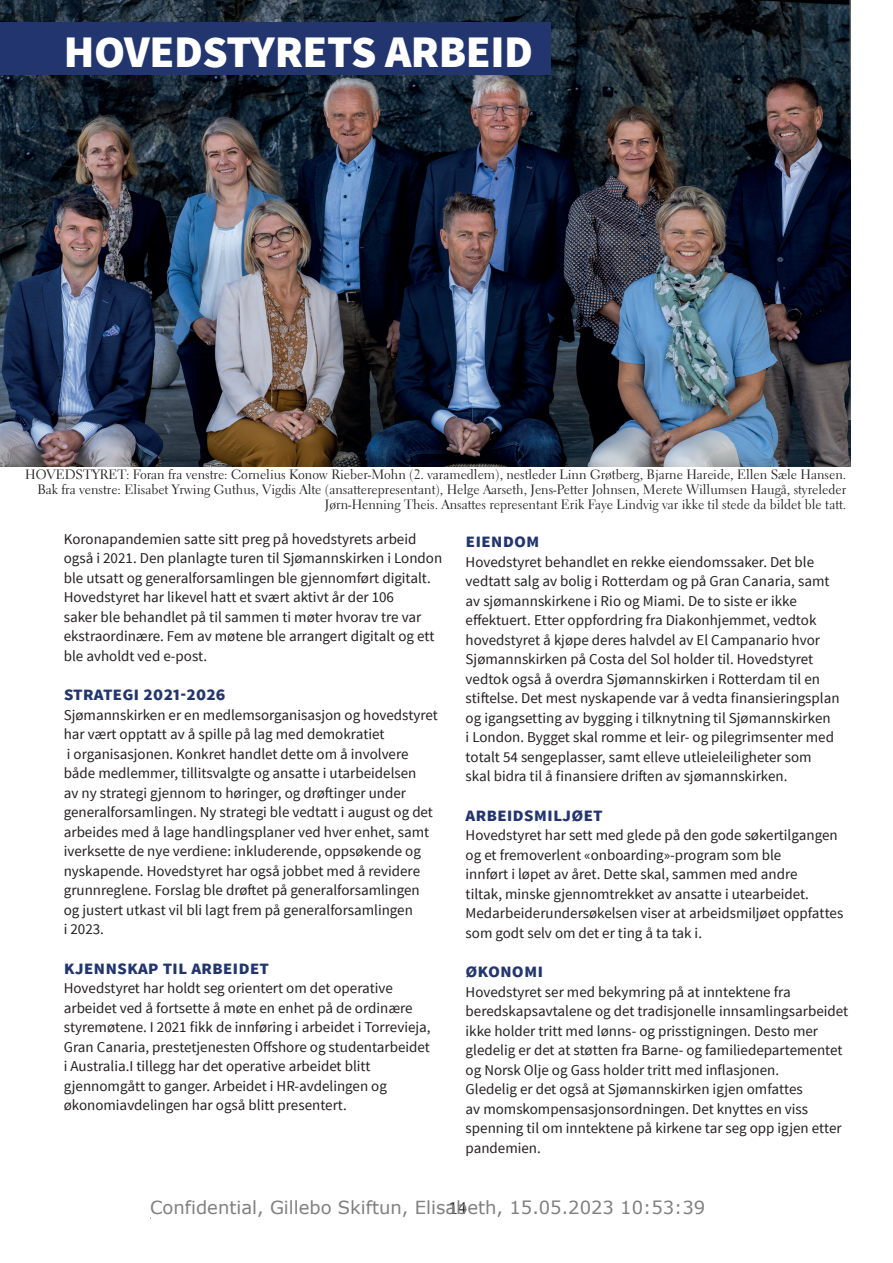
<style>
.page{position:relative;width:893px;height:1263px;background:#fff}
.page>*{position:absolute;margin:0;border:0;box-sizing:border-box;transform-origin:0 0}
.t1{font:900 45px "Source Sans Pro";letter-spacing:-.01em;color:#fff}
.t2{font:700 19.5px "Source Sans Pro";color:#22356f}
.t3{font:18px "Verdana";color:#808080}
.t4{font:18px "Source Serif Pro";color:#231f20}
.t5{font:15px/19.5px "Source Sans Pro";color:#231f20}
.t6{font:13.5px/15px "Electra LT Std";color:#231f20;text-align:right}
</style>
<div class="page">
<img style="left:0;top:0;width:850px;height:466px">
<div style="left:0;top:22px;width:551px;height:52px;background:#22356f"></div>
<h1 class="t1" style="left:64px;top:22px;width:471px">HOVEDSTYRETS ARBEID</h1>
<p class="t6" style="left:25px;top:467px;width:822px">HOVEDSTYRET: Foran fra venstre: Cornelius Konow Rieber-Mohn (2. varamedlem), nestleder Linn Grøtberg, Bjarne Hareide, Ellen Sæle Hansen.<br>Bak fra venstre: Elisabet Yrwing Guthus, Vigdis Alte (ansatterepresentant), Helge Aarseth, Jens-Petter Johnsen, Merete Willumsen Haugå, styreleder<br>Jørn-Henning Theis. Ansattes representant Erik Faye Lindvig var ikke til stede da bildet ble tatt.</p>
<p class="t5" style="left:64px;top:529px;width:380px">Koronapandemien satte sitt preg på hovedstyrets arbeid også i 2021. Den planlagte turen til Sjømannskirken i London ble utsatt og generalforsamlingen ble gjennomført digitalt.<br>Hovedstyret har likevel hatt et svært aktivt år der 106<br>saker ble behandlet på til sammen ti møter hvorav tre var ekstraordinære. Fem av møtene ble arrangert digitalt og ett ble avholdt ved e-post.</p>
<h2 class="t2" style="left:64px;top:681px;width:163px">strategi 2021-2026</h2>
<p class="t5" style="left:64px;top:705px;width:376px">Sjømannskirken er en medlemsorganisasjon og hovedstyret har vært opptatt av å spille på lag med demokratiet<br>i organisasjonen. Konkret handlet dette om å involvere både medlemmer, tillitsvalgte og ansatte i utarbeidelsen<br>av ny strategi gjennom to høringer, og drøftinger under generalforsamlingen. Ny strategi ble vedtatt i august og det arbeides med å lage handlingsplaner ved hver enhet, samt iverksette de nye verdiene: inkluderende, oppsøkende og nyskapende. Hovedstyret har også jobbet med å revidere grunnreglene. Forslag ble drøftet på generalforsamlingen og justert utkast vil bli lagt frem på generalforsamlingen<br>i 2023.</p>
<h2 class="t2" style="left:64px;top:955px;width:207px">kjennskap til arbeidet</h2>
<p class="t5" style="left:64px;top:979px;width:368px">Hovedstyret har holdt seg orientert om det operative arbeidet ved å fortsette å møte en enhet på de ordinære styremøtene. I 2021 fikk de innføring i arbeidet i Torrevieja, Gran Canaria, prestetjenesten Offshore og studentarbeidet i Australia.I tillegg har det operative arbeidet blitt gjennomgått to ganger. Arbeidet i HR-avdelingen og økonomiavdelingen har også blitt presentert.</p>
<h2 class="t2" style="left:466px;top:528px;width:75px">eiendom</h2>
<p class="t5" style="left:466px;top:552px;width:375px">Hovedstyret behandlet en rekke eiendomssaker. Det ble vedtatt salg av bolig i Rotterdam og på Gran Canaria, samt av sjømannskirkene i Rio og Miami. De to siste er ikke effektuert. Etter oppfordring fra Diakonhjemmet, vedtok hovedstyret å kjøpe deres halvdel av El Campanario hvor Sjømannskirken på Costa del Sol holder til. Hovedstyret vedtok også å overdra Sjømannskirken i Rotterdam til en stiftelse. Det mest nyskapende var å vedta finansieringsplan og igangsetting av bygging i tilknytning til Sjømannskirken<br>i London. Bygget skal romme et leir- og pilegrimsenter med totalt 54 sengeplasser, samt elleve utleieleiligheter som skal bidra til å finansiere driften av sjømannskirken.</p>
<h2 class="t2" style="left:466px;top:802px;width:139px">arbeidsmiljøet</h2>
<p class="t5" style="left:466px;top:826px;width:379px">Hovedstyret har sett med glede på den gode søkertilgangen og et fremoverlent «onboarding»-program som ble<br>innført i løpet av året. Dette skal, sammen med andre<br>tiltak, minske gjennomtrekket av ansatte i utearbeidet.<br>Medarbeiderundersøkelsen viser at arbeidsmiljøet oppfattes som godt selv om det er ting å ta tak i.</p>
<h2 class="t2" style="left:466px;top:958px;width:79px">økonomi</h2>
<p class="t5" style="left:466px;top:982px;width:384px">Hovedstyret ser med bekymring på at inntektene fra beredskapsavtalene og det tradisjonelle innsamlingsarbeidet ikke holder tritt med lønns- og prisstigningen. Desto mer gledelig er det at støtten fra Barne- og familiedepartementet og Norsk Olje og Gass holder tritt med inflasjonen.<br>Gledelig er det også at Sjømannskirken igjen omfattes<br>av momskompensasjonsordningen. Det knyttes en viss spenning til om inntektene på kirkene tar seg opp igjen etter pandemien.</p>
<p class="t3" style="left:150px;top:1196px;width:557px">Confidential, Gillebo Skiftun, Elisabeth, 15.05.2023 10:53:39</p>
<p class="t4" style="left:449px;top:1197px;width:19px">14</p>
</div>
